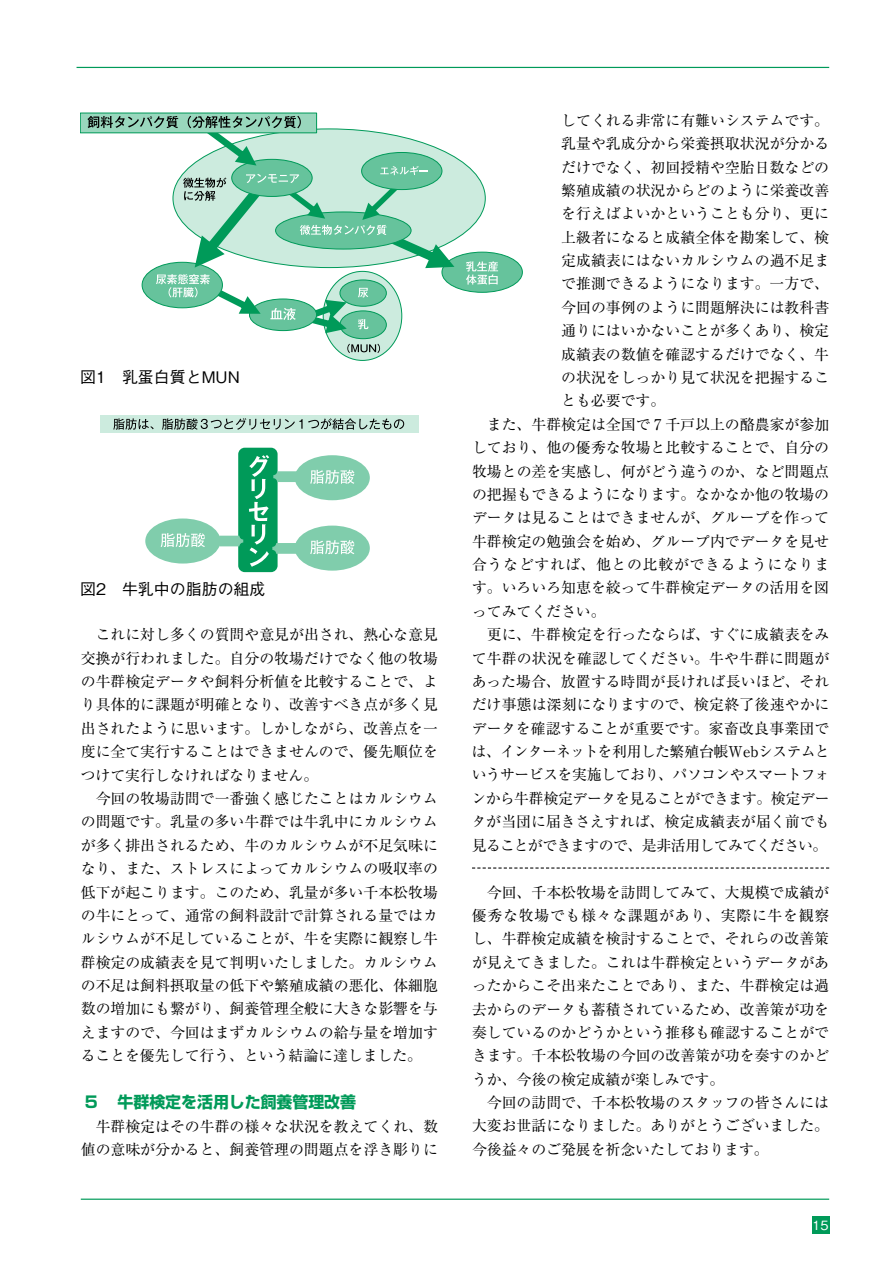
<style>
.page{position:relative;width:893px;height:1263px;background:#fff}
.page>*{position:absolute;margin:0;border:0;box-sizing:border-box;transform-origin:0 0}
.t1{font:500 15.9px "Gothic BBB Pro";color:#000}
.t2{font:700 15.9px "Shin Go Pro";letter-spacing:-.005em;color:#009a59}
.t3{font:14.85px/23.4px "Ryumin Pro";color:#000;text-align:justify}
.t4{font:14.85px "Ryumin Pro";letter-spacing:-.04em;color:#000}
.t5{font:14.85px "Ryumin Pro";letter-spacing:-.035em;color:#000}
.t6{font:14.85px "Ryumin Pro";letter-spacing:-.045em;color:#000}
.t7{font:14.85px "Ryumin Pro";letter-spacing:.05em;color:#000}
.t8{font:500 12.75px "Gothic BBB Pro";color:#fff}
</style>
<div class="page">
<hr style="left:81px;top:1198px;width:748px;height:2px;background:#009a59">
<hr style="left:77px;top:67px;width:752px;height:1px;background:#009a59">
<div style="left:812px;top:1216px;width:17px;height:17px;background:#009a59"></div>
<svg style="left:472px;top:867px;width:357px;height:1px"></svg>
<div style="left:238px;top:448px;width:40px;height:124px;background:#009a59;border-radius:7px"></div>
<svg style="left:249px;top:455px;width:20px;height:112px"></svg>
<div style="left:295px;top:455px;width:75px;height:45px;background:#80cdac;border-radius:50%"></div>
<svg style="left:310px;top:470px;width:44px;height:14px"></svg>
<div style="left:295px;top:526px;width:75px;height:45px;background:#80cdac;border-radius:50%"></div>
<svg style="left:310px;top:540px;width:44px;height:14px"></svg>
<div style="left:145px;top:518px;width:75px;height:45px;background:#80cdac;border-radius:50%"></div>
<svg style="left:161px;top:533px;width:44px;height:14px"></svg>
<div style="left:273px;top:471px;width:28px;height:11px;background:#80cdac;border-radius:4px"></div>
<div style="left:272px;top:543px;width:28px;height:11px;background:#80cdac;border-radius:4px"></div>
<div style="left:215px;top:536px;width:28px;height:10px;background:#80cdac;border-radius:4px"></div>
<div style="left:100px;top:415px;width:318px;height:18px;background:#ccebde"></div>
<svg style="left:113px;top:418px;width:41px;height:12px"></svg>
<svg style="left:162px;top:418px;width:242px;height:12px"></svg>
<svg style="left:323px;top:271px;width:79px;height:89px;background:#b9e3d1"></svg>
<div style="left:340px;top:311px;width:46px;height:28px;background:#66c39c;border-radius:50%"></div>
<div style="left:340px;top:311px;width:47px;height:28px;border:1px solid #009a59;border-radius:50%"></div>
<svg style="left:358px;top:319px;width:10px;height:10px"></svg>
<svg style="left:305px;top:300px;width:42px;height:33px"></svg>
<div style="left:173px;top:129px;width:312px;height:139px;background:#ccebde;border-radius:50%"></div>
<div style="left:442px;top:252px;width:80px;height:40px;background:#66c39c;border-radius:50%"></div>
<div style="left:442px;top:252px;width:81px;height:40px;border:1px solid #009a59;border-radius:50%"></div>
<svg style="left:466px;top:261px;width:32px;height:24px"></svg>
<div style="left:249px;top:299px;width:68px;height:32px;background:#66c39c;border-radius:50%"></div>
<div style="left:249px;top:299px;width:68px;height:32px;border:1px solid #009a59;border-radius:50%"></div>
<svg style="left:270px;top:308px;width:26px;height:12px"></svg>
<div style="left:142px;top:262px;width:80px;height:46px;background:#66c39c;border-radius:50%"></div>
<svg style="left:156px;top:274px;width:105px;height:40px"></svg>
<div style="left:340px;top:280px;width:46px;height:26px;background:#66c39c;border-radius:50%"></div>
<div style="left:340px;top:280px;width:47px;height:26px;border:1px solid #009a59;border-radius:50%"></div>
<svg style="left:358px;top:288px;width:10px;height:10px"></svg>
<div style="left:80px;top:113px;width:237px;height:20px;background:#99d7bd"></div>
<svg style="left:87px;top:116px;width:367px;height:152px"></svg>
<svg style="left:347px;top:344px;width:33px;height:9px"></svg>
<p class="t1" style="left:80px;top:364px;width:161px">図1　乳蛋白質とMUN</p>
<p class="t1" style="left:80px;top:576px;width:187px">図2　牛乳中の脂肪の組成</p>
<p class="t3" style="left:81px;top:622px;width:359px;text-indent:15px">これに対し多くの質問や意見が出され、熱心な意見交換が行われました。自分の牧場だけでなく他の牧場の牛群検定データや飼料分析値を比較することで、より具体的に課題が明確となり、改善すべき点が多く見出されたように思います。しかしながら、改善点を一度に全て実行することはできませんので、優先順位をつけて実行しなければなりません。</p>
<p class="t3" style="left:81px;top:786px;width:359px;text-indent:15px">今回の牧場訪問で一番強く感じたことはカルシウムの問題です。乳量の多い牛群では牛乳中にカルシウムが多く排出されるため、牛のカルシウムが不足気味になり、また、ストレスによってカルシウムの吸収率の低下が起こります。このため、乳量が多い千本松牧場の牛にとって、通常の飼料設計で計算される量ではカルシウムが不足していることが、牛を実際に観察し牛群検定の成績表を見て判明いたしました。カルシウムの不足は飼料摂取量の低下や繁殖成績の悪化、体細胞数の増加にも繋がり、飼養管理全般に大きな影響を与えますので、今回はまずカルシウムの給与量を増加することを優先して行う、という結論に達しました。</p>
<p class="t2" style="left:85px;top:1089px;width:273px">5 　牛群検定を活用した飼養管理改善</p>
<p class="t3" style="left:81px;top:1113px;width:359px;text-align:right">牛群検定はその牛群の様々な状況を教えてくれ、数値の意味が分かると、飼養管理の問題点を浮き彫りに</p>
<p class="t3" style="left:561px;top:108px;width:269px">してくれる非常に有難いシステムです。</p>
<p class="t3" style="left:561px;top:131px;width:269px">乳量や乳成分から栄養摂取状況が分かる</p>
<p class="t3" style="left:561px;top:154px;width:269px">だけでなく、初回授精や空胎日数などの</p>
<p class="t3" style="left:561px;top:178px;width:269px">繁殖成績の状況からどのように栄養改善</p>
<p class="t3" style="left:561px;top:201px;width:269px">を行えばよいかということも分り、更に</p>
<p class="t3" style="left:561px;top:224px;width:269px">上級者になると成績全体を勘案して、検</p>
<p class="t3" style="left:561px;top:248px;width:269px">定成績表にはないカルシウムの過不足ま</p>
<p class="t3" style="left:561px;top:271px;width:269px">で推測できるようになります。一方で、</p>
<p class="t3" style="left:561px;top:295px;width:269px">今回の事例のように問題解決には教科書</p>
<p class="t3" style="left:561px;top:318px;width:269px">通りにはいかないことが多くあり、検定</p>
<p class="t3" style="left:561px;top:341px;width:269px">成績表の数値を確認するだけでなく、牛</p>
<p class="t3" style="left:561px;top:365px;width:269px">の状況をしっかり見て状況を把握するこ</p>
<p class="t3" style="left:561px;top:388px;width:105px">とも必要です。</p>
<p class="t3" style="left:487px;top:411px;width:344px">また、牛群検定は全国で 7 千戸以上の酪農家が参加</p>
<p class="t3" style="left:472px;top:435px;width:359px">しており、他の優秀な牧場と比較することで、自分の</p>
<p class="t3" style="left:472px;top:458px;width:359px">牧場との差を実感し、何がどう違うのか、など問題点</p>
<p class="t3" style="left:472px;top:482px;width:359px">の把握もできるようになります。なかなか他の牧場の</p>
<p class="t3" style="left:472px;top:505px;width:359px">データは見ることはできませんが、グループを作って</p>
<p class="t3" style="left:472px;top:528px;width:359px">牛群検定の勉強会を始め、グループ内でデータを見せ</p>
<p class="t7" style="left:472px;top:553px;width:359px">合うなどすれば、他との比較ができるようになりま</p>
<p class="t3" style="left:472px;top:575px;width:359px">す。いろいろ知恵を絞って牛群検定データの活用を図</p>
<p class="t3" style="left:472px;top:598px;width:135px">ってみてください。</p>
<p class="t3" style="left:487px;top:622px;width:344px">更に、牛群検定を行ったならば、すぐに成績表をみ</p>
<p class="t3" style="left:472px;top:645px;width:359px">て牛群の状況を確認してください。牛や牛群に問題が</p>
<p class="t3" style="left:472px;top:669px;width:359px">あった場合、放置する時間が長ければ長いほど、それ</p>
<p class="t3" style="left:472px;top:692px;width:359px">だけ事態は深刻になりますので、検定終了後速やかに</p>
<p class="t3" style="left:472px;top:715px;width:359px">データを確認することが重要です。家畜改良事業団で</p>
<p class="t4" style="left:472px;top:740px;width:360px">は、インターネットを利用した繁殖台帳Webシステムと</p>
<p class="t5" style="left:472px;top:763px;width:360px">いうサービスを実施しており、パソコンやスマートフォ</p>
<p class="t4" style="left:471px;top:787px;width:360px">ンから牛群検定データを見ることができます。検定デー</p>
<p class="t3" style="left:471px;top:809px;width:360px">タが当団に届きさえすれば、検定成績表が届く前でも</p>
<p class="t6" style="left:472px;top:833px;width:357px">見ることができますので、是非活用してみてください。</p>
<p class="t3" style="left:472px;top:879px;width:359px;text-indent:15px">今回、千本松牧場を訪問してみて、大規模で成績が優秀な牧場でも様々な課題があり、実際に牛を観察し、牛群検定成績を検討することで、それらの改善策が見えてきました。これは牛群検定というデータがあったからこそ出来たことであり、また、牛群検定は過去からのデータも蓄積されているため、改善策が功を奏しているのかどうかという推移も確認することができます。千本松牧場の今回の改善策が功を奏すのかどうか、今後の検定成績が楽しみです。</p>
<p class="t3" style="left:472px;top:1090px;width:359px;text-indent:15px">今回の訪問で、千本松牧場のスタッフの皆さんには大変お世話になりました。ありがとうございました。今後益々のご発展を祈念いたしております。</p>
<p class="t8" style="left:812px;top:1214px;width:18px">15</p>
</div>
